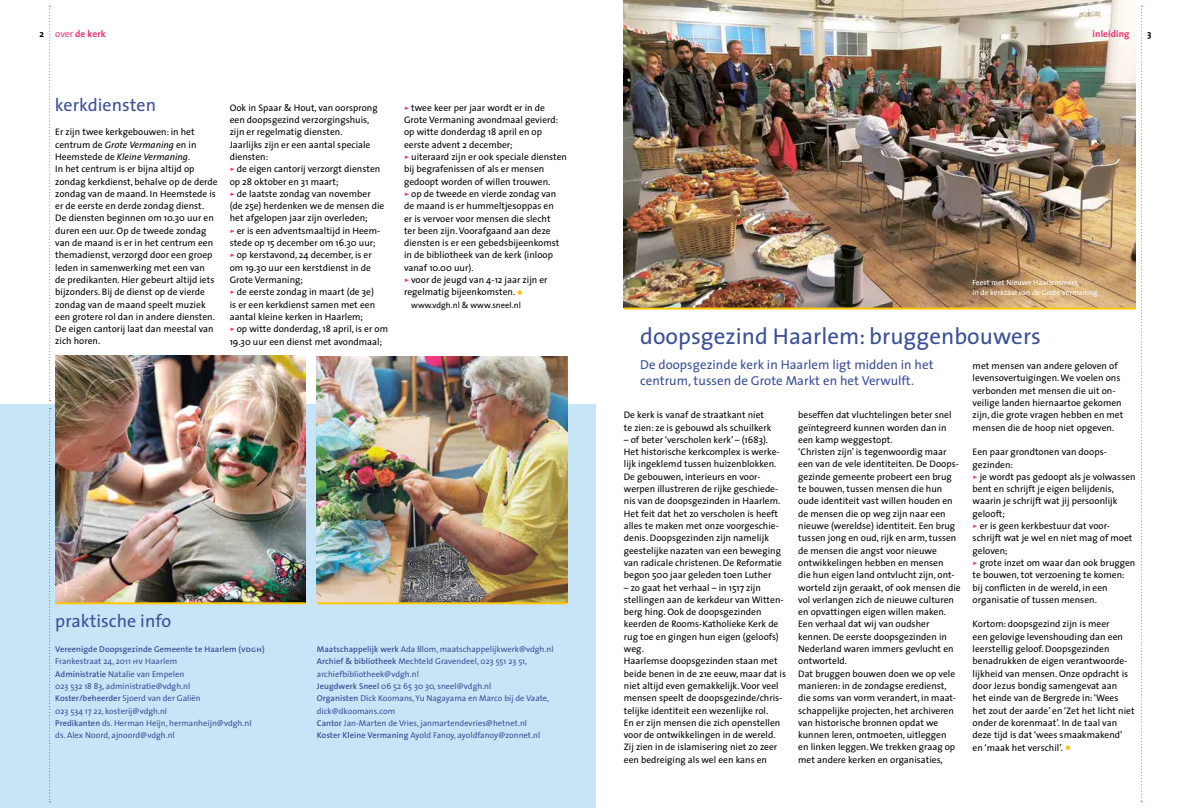
<style>
.page{position:relative;width:1191px;height:808px;background:#fff}
.page>*{position:absolute;margin:0;border:0;box-sizing:border-box;transform-origin:0 0}
.t1{font:23px "The Sans";color:#3b5097}
.t2{font:18px "The Sans";color:#3b5097}
.t3{font:13px/16px "The Sans";color:#3b5097}
.t4{font:9.5px/12.3px "The Sans";color:#000}
.t5{font:700 9.5px "The Sans";letter-spacing:.005em;color:#ed3376}
.t6{font:700 9.5px "The Sans";color:#000}
.t7{font:8.5px/12.3px "The Sans";color:#3b5097}
.t8{font:8.5px "The Sans";color:#000}
.t9{font:7.5px/10px "The Sans";color:#fff}
.s1{font-weight:400}
.s2{font-style:italic}
.s3{font-family:"The Sans Caps";color:#ed3376}
.s4{font-family:"The Sans Bold Caps";font-size:15px;color:#fdc609}
.s5{font-weight:600}
.s6{font-family:"The Sans Semi Bold Caps"}
.s7{font-family:"The Sans Caps"}
</style>
<div class="page">
<svg style="left:1141px;top:6px;width:1px;height:796px"></svg>
<div style="left:0;top:404px;width:595px;height:404px;background:#c8e5f8"></div>
<img style="left:624px;top:0;width:511px;height:308px">
<svg style="left:49px;top:6px;width:2px;height:395px"></svg>
<img style="left:317px;top:357px;width:250px;height:245px">
<img style="left:55px;top:355px;width:250px;height:247px">
<svg style="left:49px;top:408px;width:2px;height:394px"></svg>
<hr style="left:55px;top:602px;width:250px;height:2px;background:#fdc609">
<hr style="left:317px;top:602px;width:250px;height:2px;background:#fdc609">
<hr style="left:624px;top:308px;width:511px;height:2px;background:#fdc609">
<p class="t6" style="left:39px;top:26px;width:6px">2</p>
<p class="t5" style="left:55px;top:26px;width:52px"><span class="s1">over</span> de kerk</p>
<h2 class="t2" style="left:55px;top:90px;width:103px">kerkdiensten</h2>
<p class="t4" style="left:55px;top:126px;width:164px">Er zijn twee kerkgebouwen: in het centrum de <span class="s2">Grote Vermaning</span> en in Heemstede de <span class="s2">Kleine Vermaning</span>.<br>In het centrum is er bijna altijd op zondag kerkdienst, behalve op de derde zondag van de maand. In Heemstede is er de eerste en derde zondag dienst.<br>De diensten beginnen om 10.30 uur en duren een uur. Op de tweede zondag van de maand is er in het centrum een themadienst, verzorgd door een groep leden in samenwerking met een van<br>de predikanten. Hier gebeurt altijd iets bijzonders. Bij de dienst op de vierde zondag van de maand speelt muziek een grotere rol dan in andere diensten.<br>De eigen cantorij laat dan meestal van zich horen.</p>
<p class="t4" style="left:230px;top:101px;width:160px">Ook in Spaar &amp; Hout, van oorsprong een doopsgezind verzorgingshuis,<br>zijn er regelmatig diensten.<br>Jaarlijks zijn er een aantal speciale diensten:<br><span class="s3">&gt;</span> de eigen cantorij verzorgt diensten op 28 oktober en 31 maart;<br><span class="s3">&gt;</span> de laatste zondag van november<br>(de 25e) herdenken we de mensen die het afgelopen jaar zijn overleden;<br><span class="s3">&gt;</span> er is een adventsmaaltijd in Heem&shy;stede op 15 december om 16.30 uur;<br><span class="s3">&gt;</span> op kerstavond, 24 december, is er<br>om 19.30 uur een kerstdienst in de<br>Grote Vermaning;<br><span class="s3">&gt;</span> de eerste zondag in maart (de 3e)<br>is er een kerkdienst samen met een aantal kleine kerken in Haarlem;<br><span class="s3">&gt;</span> op witte donderdag, 18 april, is er om<br>19.30 uur een dienst met avondmaal;</p>
<p class="t4" style="left:404px;top:101px;width:164px"><span class="s3">&gt;</span> twee keer per jaar wordt er in de Grote Vermaning avondmaal gevierd: op witte donderdag 18 april en op eerste advent 2 december;<br><span class="s3">&gt;</span> uiteraard zijn er ook speciale diensten bij begrafenissen of als er mensen gedoopt worden of willen trouwen.<br><span class="s3">&gt;</span> op de tweede en vierde zondag van de maand is er hummeltjesoppas en<br>er is vervoer voor mensen die slecht<br>ter been zijn. Voorafgaand aan deze diensten is er een gebedsbijeenkomst in de bibliotheek van de kerk (inloop vanaf 10.00 uur).<br><span class="s3">&gt;</span> voor de jeugd van 4-12 jaar zijn er regelmatig bijeenkomsten. <span class="s4">•</span></p>
<p class="t8" style="left:411px;top:298px;width:111px">www.vdgh.nl &amp; www.sneel.nl</p>
<h2 class="t2" style="left:55px;top:606px;width:117px">praktische info</h2>
<p class="t7" style="left:55px;top:643px;width:211px"><span class="s5">Vereenigde Doopsgezinde Gemeente te Haarlem (</span><span class="s6">vdgh</span><span class="s5">)<br></span>Frankestraat 24, 2011 <span class="s7">hv</span> Haarlem<br><span class="s5">Administratie</span> Natalie van Empelen<br>023 532 18 83, administratie@vdgh.nl<br><span class="s5">Koster/beheerder</span> Sjoerd van der Galiën<br>023 534 17 22, kosterij@vdgh.nl<br><span class="s5">Predikanten</span> ds. Herman Heijn, hermanheijn@vdgh.nl<br>ds. Alex Noord, ajnoord@vdgh.nl</p>
<p class="t7" style="left:317px;top:643px;width:238px"><span class="s5">Maatschappelijk werk</span> Ada Blom, maatschappelijkwerk@vdgh.nl <span class="s5">Archief &amp; bibliotheek</span> Mechteld Gravendeel, 023 551 23 51, archiefbibliotheek@vdgh.nl<br><span class="s5">Jeugdwerk Sneel</span> 06 52 65 30 30, sneel@vdgh.nl<br><span class="s5">Organisten</span> Dick Koomans, Yu Nagayama en Marco bij de Vaate, dick@dkoomans.com<br><span class="s5">Cantor</span> Jan-Marten de Vries, janmartendevries@hetnet.nl<br><span class="s5">Koster Kleine Vermaning</span> Ayold Fanoy, ayoldfanoy@zonnet.nl</p>
<p class="t5" style="left:1092px;top:26px;width:38px">inleiding</p>
<p class="t6" style="left:1147px;top:26px;width:6px">3</p>
<p class="t9" style="left:972px;top:277px;width:127px">Feest met Nieuwe Haarlemmers,<br>in de kerkzaal van de Grote Vermaning</p>
<h1 class="t1" style="left:640px;top:318px;width:402px">doopsgezind Haarlem: bruggenbouwers</h1>
<h3 class="t3" style="left:640px;top:356px;width:295px">De doopsgezinde kerk in Haarlem ligt midden in het centrum, tussen de Grote Markt en het Verwulft.</h3>
<p class="t4" style="left:624px;top:409px;width:149px">De kerk is vanaf de straatkant niet te zien: ze is gebouwd als schuilkerk</p>
<p class="t4" style="left:624px;top:433px;width:160px">– of beter ‘verscholen kerk’ – (1683).<br>Het historische kerkcomplex is werke&shy;lijk ingeklemd tussen huizenblokken.<br>De gebouwen, interieurs en voor&shy;werpen illustreren de rijke geschiede&shy;nis van de doopsgezinden in Haarlem.<br>Het feit dat het zo verscholen is heeft alles te maken met onze voorgeschie&shy;denis. Doopsgezinden zijn namelijk geestelijke nazaten van een beweging van radicale christenen. De Reformatie begon 500 jaar geleden toen Luther</p>
<p class="t4" style="left:624px;top:581px;width:164px">– zo gaat het verhaal – in 1517 zijn stellingen aan de kerkdeur van Witten&shy;berg hing. Ook de doopsgezinden keerden de Rooms-Katholieke Kerk de rug toe en gingen hun eigen (geloofs) weg.<br>Haarlemse doopsgezinden staan met beide benen in de 21e eeuw, maar dat is niet altijd even gemakkelijk. Voor veel mensen speelt de doopsgezinde/chris&shy;telijke identiteit een wezenlijke rol.<br>En er zijn mensen die zich openstellen voor de ontwikkelingen in de wereld.<br>Zij zien in de islamisering niet zo zeer een bedreiging als wel een kans en</p>
<p class="t4" style="left:798px;top:409px;width:164px">beseffen dat vluchtelingen beter snel geïntegreerd kunnen worden dan in een kamp weggestopt.<br>‘Christen zijn’ is tegenwoordig maar een van de vele identiteiten. De Doops&shy;gezinde gemeente probeert een brug te bouwen, tussen mensen die hun oude identiteit vast willen houden en de mensen die op weg zijn naar een nieuwe (wereldse) identiteit. Een brug tussen jong en oud, rijk en arm, tussen de mensen die angst voor nieuwe ontwikkelingen hebben en mensen<br>die hun eigen land ontvlucht zijn, ont&shy;worteld zijn geraakt, of ook mensen die vol verlangen zich de nieuwe culturen en opvattingen eigen willen maken.<br>Een verhaal dat wij van oudsher kennen. De eerste doopsgezinden in Nederland waren immers gevlucht en ontworteld.<br>Dat bruggen bouwen doen we op vele manieren: in de zondagse eredienst, die soms van vorm verandert, in maat&shy;schappelijke projecten, het archiveren van historische bronnen opdat we kunnen leren, ontmoeten, uitleggen<br>en linken leggen. We trekken graag op met andere kerken en organisaties,</p>
<p class="t4" style="left:972px;top:359px;width:152px">met mensen van andere geloven of levensovertuigingen. We voelen ons verbonden met mensen die uit on&shy;veilige landen hiernaartoe gekomen zijn, die grote vragen hebben en met mensen die de hoop niet opgeven.</p>
<p class="t4" style="left:972px;top:446px;width:164px">Een paar grondtonen van doops&shy;gezinden:<br><span class="s3">&gt;</span> je wordt pas gedoopt als je volwassen bent en schrijft je eigen belijdenis, waarin je schrijft wat jij persoonlijk gelooft;<br><span class="s3">&gt;</span> er is geen kerkbestuur dat voor&shy;schrijft wat je wel en niet mag of moet geloven;<br><span class="s3">&gt;</span> grote inzet om waar dan ook bruggen te bouwen, tot verzoening te komen: bij conflicten in de wereld, in een organisatie of tussen mensen.</p>
<p class="t4" style="left:972px;top:618px;width:163px">Kortom: doopsgezind zijn is meer<br>een gelovige levenshouding dan een leerstellig geloof. Doopsgezinden benadrukken de eigen verantwoorde&shy;lijkheid van mensen. Onze opdracht is door Jezus bondig samengevat aan<br>het einde van de Bergrede in: ‘Wees het zout der aarde’ en ‘Zet het licht niet onder de korenmaat’. In de taal van deze tijd is dat ‘wees smaakmakend’ en ‘maak het verschil’. <span class="s4">•</span></p>
</div>
